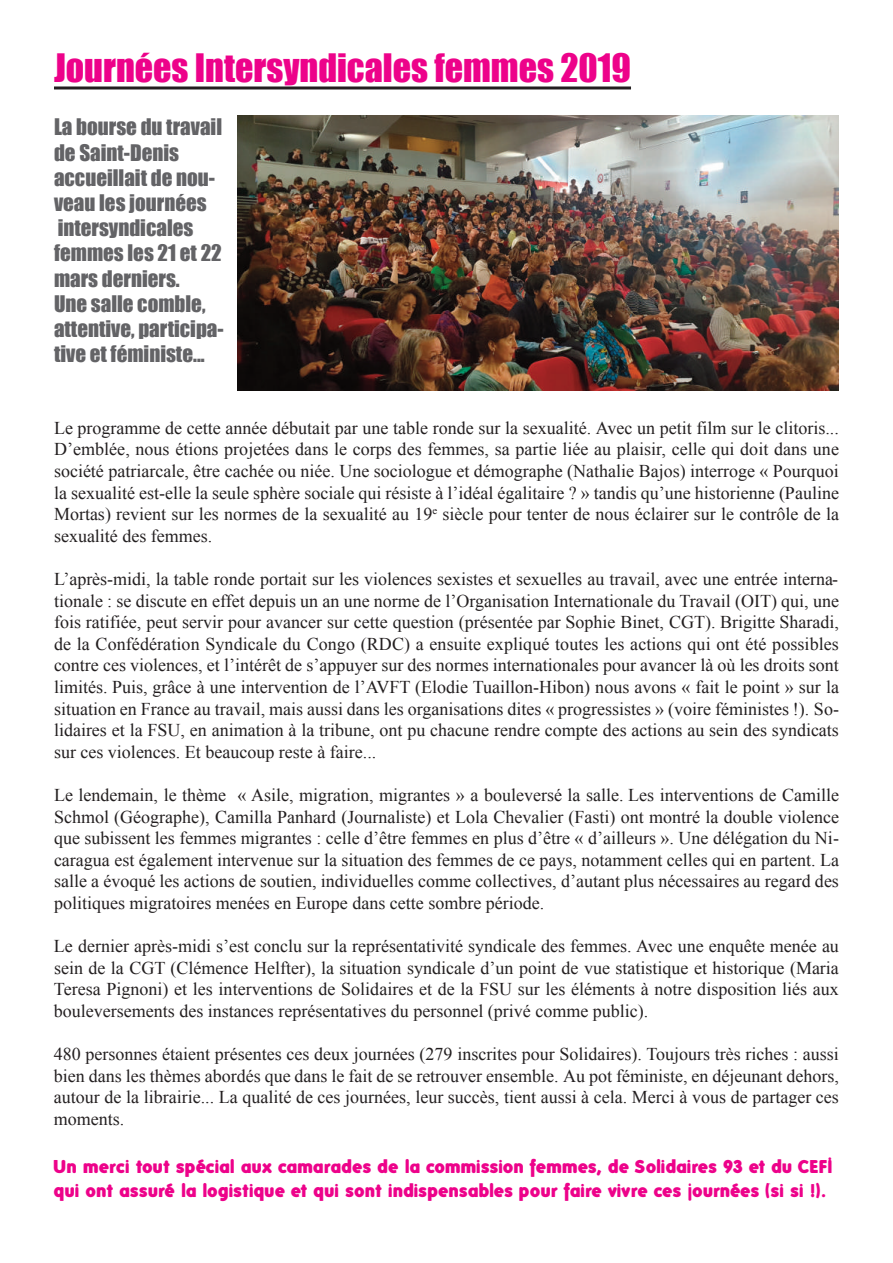
<style>
.page{position:relative;width:893px;height:1263px;background:#fff}
.page>*{position:absolute;margin:0;border:0;box-sizing:border-box;transform-origin:0 0}
.t1{font:36px "Impact";color:#ed028a}
.t2{font:21px/25.2px "Impact";color:#636366}
.t3{font:18px/21.6px "Times New Roman";color:#231f20;text-align:justify}
.t4{font:900 18px/24.8px "Folks";letter-spacing:.025em;color:#ed028a}
</style>
<div class="page">
<hr style="left:54px;top:86px;width:577px;height:3px;background:#231f20">
<img style="left:238px;top:115px;width:601px;height:275px">
<h1 class="t1" style="left:54px;top:46px;width:578px">Journées Intersyndicales femmes 2019</h1>
<p class="t2" style="left:54px;top:114px;width:171px">La bourse du travail de Saint-Denis accueillait de nou&shy;veau les journées intersyndicales femmes les 21 et 22 mars derniers.<br>Une salle comble, attentive, participa&shy;tive et féministe...</p>
<p class="t3" style="left:54px;top:417px;width:786px">Le programme de cette année débutait par une table ronde sur la sexualité. Avec un petit film sur le clitoris...<br>D’emblée, nous étions projetées dans le corps des femmes, sa partie liée au plaisir, celle qui doit dans une société patriarcale, être cachée ou niée. Une sociologue et démographe (Nathalie Bajos) interroge « Pourquoi la sexualité est-elle la seule sphère sociale qui résiste à l’idéal égalitaire ? » tandis qu’une historienne (Pauline Mortas) revient sur les normes de la sexualité au 19<sup>e</sup> siècle pour tenter de nous éclairer sur le contrôle de la sexualité des femmes.</p>
<p class="t3" style="left:54px;top:568px;width:786px">L’après-midi, la table ronde portait sur les violences sexistes et sexuelles au travail, avec une entrée interna&shy;tionale : se discute en effet depuis un an une norme de l’Organisation Internationale du Travail (OIT) qui, une fois ratifiée, peut servir pour avancer sur cette question (présentée par Sophie Binet, CGT). Brigitte Sharadi, de la Confédération Syndicale du Congo (RDC) a ensuite expliqué toutes les actions qui ont été possibles contre ces violences, et l’intérêt de s’appuyer sur des normes internationales pour avancer là où les droits sont limités. Puis, grâce à une intervention de l’AVFT (Elodie Tuaillon-Hibon) nous avons « fait le point » sur la situation en France au travail, mais aussi dans les organisations dites « progressistes » (voire féministes !). So&shy;lidaires et la FSU, en animation à la tribune, ont pu chacune rendre compte des actions au sein des syndicats sur ces violences. Et beaucoup reste à faire...</p>
<p class="t3" style="left:54px;top:784px;width:786px">Le lendemain, le thème « Asile, migration, migrantes » a bouleversé la salle. Les interventions de Camille Schmol (Géographe), Camilla Panhard (Journaliste) et Lola Chevalier (Fasti) ont montré la double violence que subissent les femmes migrantes : celle d’être femmes en plus d’être « d’ailleurs ». Une délégation du Ni&shy;caragua est également intervenue sur la situation des femmes de ce pays, notamment celles qui en partent. La salle a évoqué les actions de soutien, individuelles comme collectives, d’autant plus nécessaires au regard des politiques migratoires menées en Europe dans cette sombre période.</p>
<p class="t3" style="left:54px;top:935px;width:786px">Le dernier après-midi s’est conclu sur la représentativité syndicale des femmes. Avec une enquête menée au sein de la CGT (Clémence Helfter), la situation syndicale d’un point de vue statistique et historique (Maria Teresa Pignoni) et les interventions de Solidaires et de la FSU sur les éléments à notre disposition liés aux bouleversements des instances représentatives du personnel (privé comme public).</p>
<p class="t3" style="left:54px;top:1043px;width:786px">480 personnes étaient présentes ces deux journées (279 inscrites pour Solidaires). Toujours très riches : aussi bien dans les thèmes abordés que dans le fait de se retrouver ensemble. Au pot féministe, en déjeunant dehors, autour de la librairie... La qualité de ces journées, leur succès, tient aussi à cela. Merci à vous de partager ces moments.</p>
<p class="t4" style="left:54px;top:1154px;width:781px">Un merci tout spécial aux camarades de la commission femmes, de Solidaires 93 et du CEFI qui ont assuré la logistique et qui sont indispensables pour faire vivre ces journées (si si !).</p>
</div>
